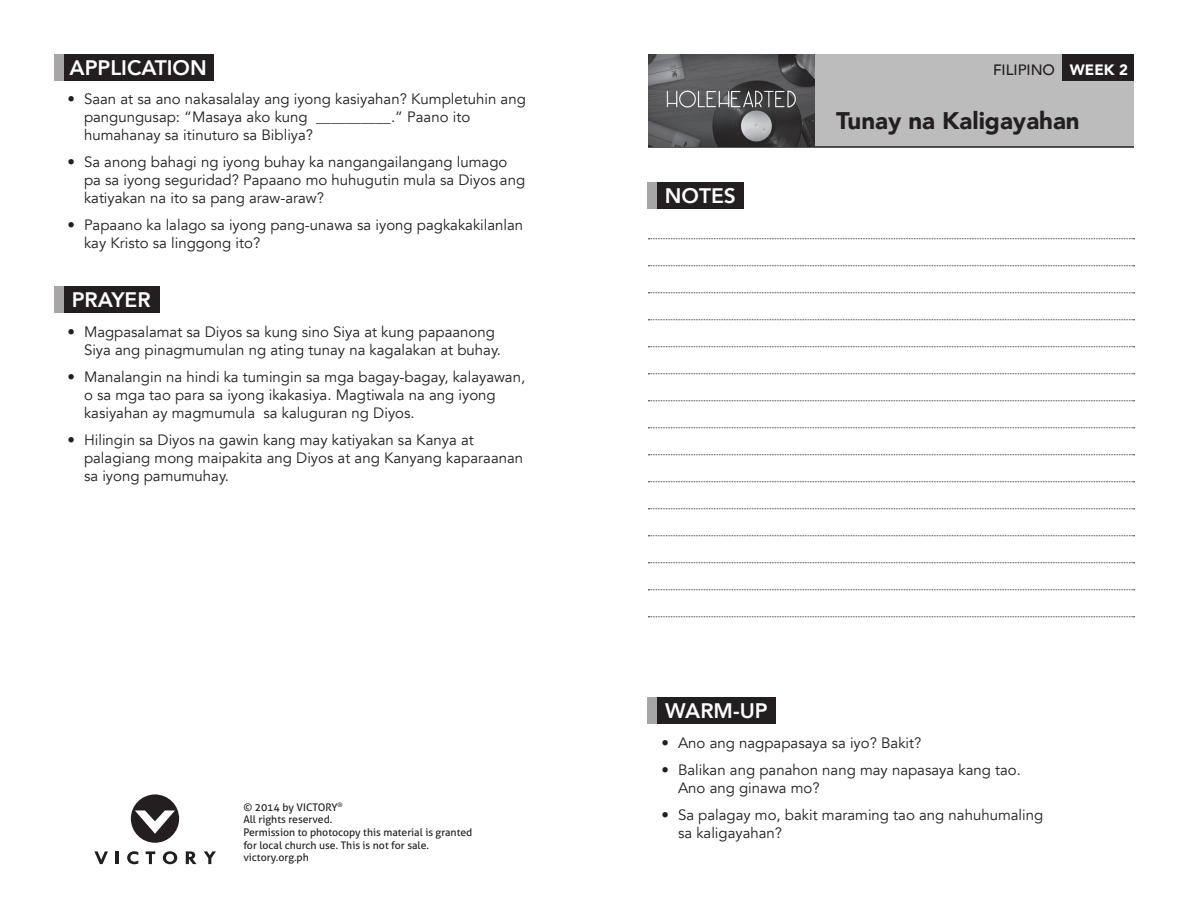
<style>
.page{position:relative;width:1188px;height:918px;background:#fff}
.page>*{position:absolute;margin:0;border:0;box-sizing:border-box;transform-origin:0 0}
.t1{font:900 24px "Avenir";color:#231f20}
.t2{font:800 21px "Avenir";color:#fff}
.t3{font:15px/18px "Avenir";color:#231f20}
.t4{font:500 15px "Avenir";color:#231f20}
.t5{font:900 15px "Avenir";color:#fff}
.t6{font:10.5px/12.6px "Aller";color:#231f20}
</style>
<div class="page">
<div style="left:815px;top:54px;width:319px;height:93px;background:#bdbcbc"></div>
<div style="left:1063px;top:54px;width:71px;height:27px;background:#231f20"></div>
<svg style="left:131px;top:794px;width:48px;height:49px"></svg>
<svg style="left:94px;top:851px;width:14px;height:13px"></svg>
<svg style="left:116px;top:851px;width:3px;height:13px"></svg>
<svg style="left:127px;top:851px;width:11px;height:13px"></svg>
<svg style="left:146px;top:851px;width:9px;height:13px"></svg>
<svg style="left:163px;top:851px;width:14px;height:13px"></svg>
<svg style="left:186px;top:851px;width:10px;height:13px"></svg>
<svg style="left:204px;top:851px;width:12px;height:13px"></svg>
<svg style="left:648px;top:238px;width:487px;height:1px"></svg>
<svg style="left:648px;top:265px;width:487px;height:1px"></svg>
<svg style="left:648px;top:292px;width:487px;height:1px"></svg>
<svg style="left:648px;top:319px;width:487px;height:1px"></svg>
<svg style="left:648px;top:346px;width:487px;height:1px"></svg>
<svg style="left:648px;top:373px;width:487px;height:1px"></svg>
<svg style="left:648px;top:400px;width:487px;height:1px"></svg>
<svg style="left:648px;top:427px;width:487px;height:1px"></svg>
<svg style="left:648px;top:454px;width:487px;height:1px"></svg>
<svg style="left:648px;top:481px;width:487px;height:1px"></svg>
<svg style="left:648px;top:508px;width:487px;height:1px"></svg>
<svg style="left:648px;top:535px;width:487px;height:1px"></svg>
<svg style="left:648px;top:562px;width:487px;height:1px"></svg>
<svg style="left:648px;top:589px;width:487px;height:1px"></svg>
<svg style="left:648px;top:616px;width:487px;height:1px"></svg>
<hr style="left:648px;top:146px;width:486px;height:2px;background:#231f20">
<div style="left:647px;top:182px;width:97px;height:27px;background:#231f20"></div>
<div style="left:647px;top:697px;width:129px;height:27px;background:#231f20"></div>
<div style="left:647px;top:182px;width:10px;height:27px;background:#a7a5a5"></div>
<div style="left:647px;top:697px;width:10px;height:27px;background:#a7a5a5"></div>
<div style="left:54px;top:54px;width:159px;height:27px;background:#231f20"></div>
<div style="left:54px;top:286px;width:105px;height:27px;background:#231f20"></div>
<div style="left:54px;top:54px;width:9px;height:27px;background:#a7a5a5"></div>
<div style="left:54px;top:286px;width:9px;height:27px;background:#a7a5a5"></div>
<img style="left:648px;top:54px;width:167px;height:93px">
<h2 class="t2" style="left:70px;top:49px;width:139px">APPLICATION</h2>
<p class="t3" style="left:84px;top:90px;width:443px;text-indent:-16px">• Saan at sa ano nakasalalay ang iyong kasiyahan? Kumpletuhin ang pangungusap: “Masaya ako kung __________.” Paano ito humahanay sa itinuturo sa Bibliya?</p>
<p class="t3" style="left:84px;top:153px;width:443px;text-indent:-16px">• Sa anong bahagi ng iyong buhay ka nangangailangang lumago pa sa iyong seguridad? Papaano mo huhugutin mula sa Diyos ang katiyakan na ito sa pang araw-araw?</p>
<p class="t3" style="left:84px;top:216px;width:441px;text-indent:-16px">• Papaano ka lalago sa iyong pang-unawa sa iyong pagkakakilanlan kay Kristo sa linggong ito?</p>
<h2 class="t2" style="left:72px;top:280px;width:80px">PRAYER</h2>
<p class="t3" style="left:84px;top:323px;width:419px;text-indent:-16px">• Magpasalamat sa Diyos sa kung sino Siya at kung papaanong<br>Siya ang pinagmumulan ng ating tunay na kagalakan at buhay.</p>
<p class="t3" style="left:84px;top:368px;width:443px;text-indent:-16px">• Manalangin na hindi ka tumingin sa mga bagay-bagay, kalayawan, o sa mga tao para sa iyong ikakasiya. Magtiwala na ang iyong kasiyahan ay magmumula sa kaluguran ng Diyos.</p>
<p class="t3" style="left:84px;top:431px;width:441px;text-indent:-16px">• Hilingin sa Diyos na gawin kang may katiyakan sa Kanya at palagiang mong maipakita ang Diyos at ang Kanyang kaparaanan sa iyong pamumuhay.</p>
<p class="t6" style="left:243px;top:801px;width:231px">© 2014 by VICTORY<sup>®<br></sup>All rights reserved.<br>Permission to photocopy this material is granted for local church use. This is not for sale. victory.org.ph</p>
<h2 class="t2" style="left:665px;top:177px;width:73px">NOTES</h2>
<p class="t4" style="left:993px;top:56px;width:64px">FILIPINO</p>
<p class="t5" style="left:1070px;top:57px;width:60px">week 2</p>
<h1 class="t1" style="left:836px;top:100px;width:245px">Tunay na Kaligayahan</h1>
<h2 class="t2" style="left:665px;top:692px;width:104px">WARM-UP</h2>
<p class="t3" style="left:662px;top:734px;width:261px">• Ano ang nagpapasaya sa iyo? Bakit?</p>
<p class="t3" style="left:678px;top:761px;width:344px;text-indent:-16px">• Balikan ang panahon nang may napasaya kang tao.<br>Ano ang ginawa mo?</p>
<p class="t3" style="left:678px;top:806px;width:367px;text-indent:-16px">• Sa palagay mo, bakit maraming tao ang nahuhumaling sa kaligayahan?</p>
</div>
